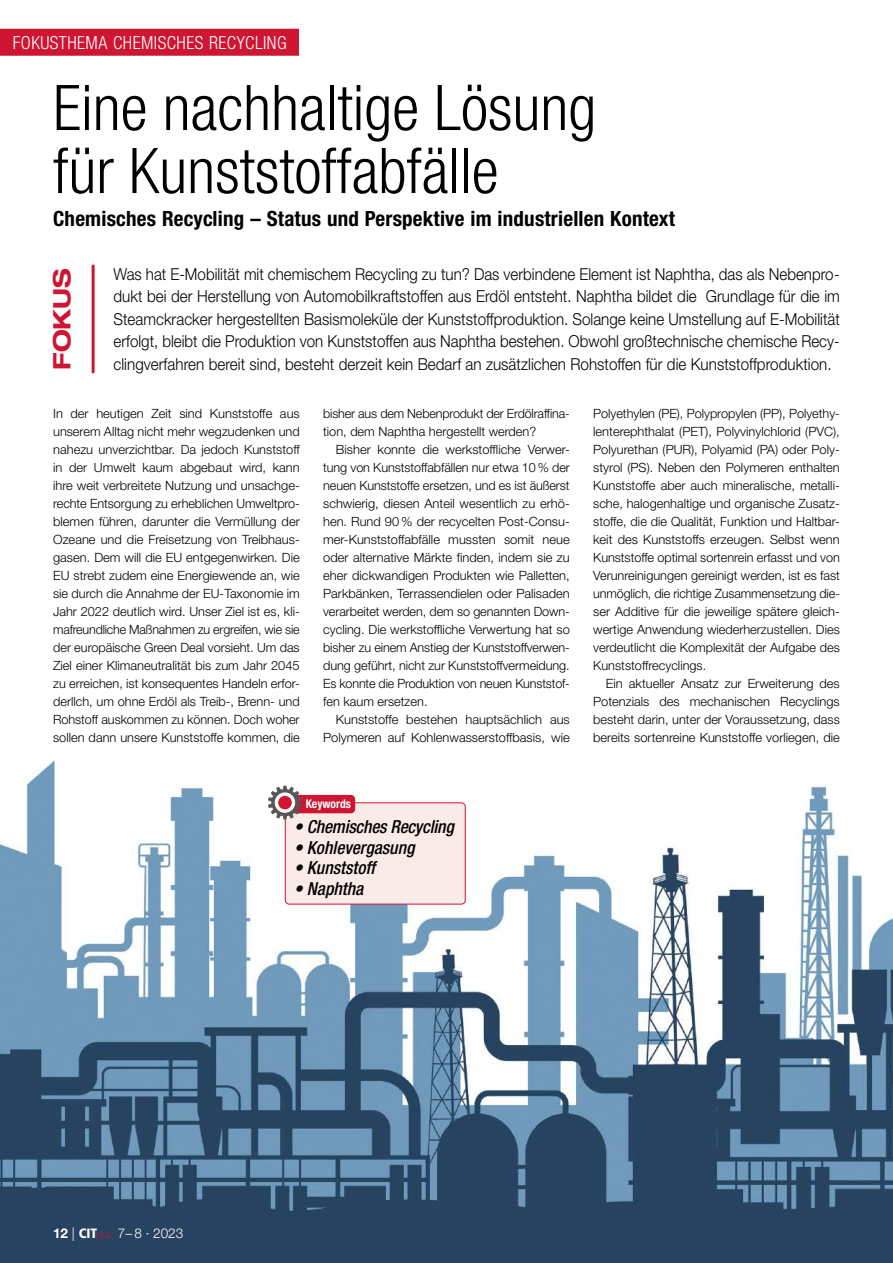
<style>
.page{position:relative;width:893px;height:1263px;background:#fff}
.page>*{position:absolute;margin:0;border:0;box-sizing:border-box;transform-origin:0 0}
.t1{font:300 condensed 63px/63px "Helvetica Neue LT Std";color:#000}
.t2{font:700 expanded 24.15px "Helvetica Neue LT Std";color:#ce1531}
.t3{font:700 condensed 21px "Helvetica Neue LT Std";letter-spacing:.01em;color:#000}
.t4{font:italic 500 condensed 18px "Helvetica Neue LT Std";color:#000}
.t5{font:300 condensed 18px "Helvetica Neue LT Std";letter-spacing:.025em;color:#fff}
.t6{font:300 16.5px/22.5px "Helvetica Neue LT Std";letter-spacing:.005em;color:#000;text-align:justify;scale:.92 1}
.t7{font:300 13.5px "Helvetica Neue LT Std";color:#fff}
.t8{font:300 12.75px/18px "Helvetica Neue LT Std";color:#000;text-align:justify}
.t9{font:700 condensed 12px "Helvetica Neue LT Std";color:#fff;scale:.96 1}
.s1{font-weight:700}
.s2{font-family:"Frutiger LT Std";font-weight:900;font-stretch:condensed}
.s3{font-weight:100;font-size:10.65px;color:#ce1531}
</style>
<div class="page">
<img style="left:0;top:760px;width:893px;height:503px">
<hr style="left:92px;top:266px;width:3px;height:106px;background:#ce1531">
<div style="left:285px;top:803px;width:180px;height:101px;background:#fbebe8;border-radius:4px"></div>
<div style="left:285px;top:802px;width:181px;height:102px;border:1px solid #ce1531;border-radius:4px"></div>
<div style="left:284px;top:795px;width:71px;height:18px;background:#ce1531;border-radius:4px"></div>
<svg style="left:268px;top:786px;width:34px;height:34px"></svg>
<div style="left:278px;top:796px;width:14px;height:13px;background:#ce1531;border-radius:50%"></div>
<div style="left:0;top:29px;width:299px;height:27px;background:#ce1531"></div>
<h3 class="t5" style="left:13px;top:32px;width:275px">Fokusthema Chemisches Recycling</h3>
<h1 class="t1" style="left:53px;top:76px;width:545px">Eine nachhaltige Lösung für Kunststoffabfälle</h1>
<h3 class="t3" style="left:53px;top:205px;width:623px">Chemisches Recycling – Status und Perspektive im industriellen Kontext</h3>
<h2 class="t2" style="left:47px;top:370px;width:103px;rotate:-90deg">FOKUS</h2>
<p class="t6" style="left:114px;top:262px;width:791px">Was hat E-Mobilität mit chemischem Recycling zu tun? Das verbindene Element ist Naphtha, das als Nebenpro&shy;dukt bei der Herstellung von Automobilkraftstoffen aus Erdöl entsteht. Naphtha bildet die Grundlage für die im Steamckracker hergestellten Basismoleküle der Kunststoffproduktion. Solange keine Umstellung auf E-Mobilität erfolgt, bleibt die Produktion von Kunststoffen aus Naphtha bestehen. Obwohl großtechnische chemische Recy&shy;clingverfahren bereit sind, besteht derzeit kein Bedarf an zusätzlichen Rohstoffen für die Kunststoffproduktion.</p>
<p class="t8" style="left:53px;top:404px;width:248px">In der heutigen Zeit sind Kunststoffe aus unserem Alltag nicht mehr wegzudenken und nahezu unverzichtbar. Da jedoch Kunststoff in der Umwelt kaum abgebaut wird, kann ihre weit verbreitete Nutzung und unsachge&shy;rechte Entsorgung zu erheblichen Umweltpro&shy;blemen führen, darunter die Vermüllung der Ozeane und die Freisetzung von Treibhaus&shy;gasen. Dem will die EU entgegenwirken. Die EU strebt zudem eine Energiewende an, wie sie durch die Annahme der EU-Taxonomie im Jahr 2022 deutlich wird. Unser Ziel ist es, kli&shy;mafreundliche Maßnahmen zu ergreifen, wie sie der europäische Green Deal vorsieht. Um das Ziel einer Klimaneutralität bis zum Jahr 2045 zu erreichen, ist konsequentes Handeln erfor&shy;derllch, um ohne Erdöl als Treib-, Brenn- und Rohstoff auskommen zu können. Doch woher sollen dann unsere Kunststoffe kommen, die</p>
<p class="t8" style="left:323px;top:404px;width:248px">bisher aus dem Nebenprodukt der Erdölraffina&shy;tion, dem Naphtha hergestellt werden?</p>
<p class="t8" style="left:323px;top:440px;width:248px;text-indent:13px">Bisher konnte die werkstoffliche Verwer&shy;tung von Kunststoffabfällen nur etwa 10 % der neuen Kunststoffe ersetzen, und es ist äußerst schwierig, diesen Anteil wesentlich zu erhö&shy;hen. Rund 90 % der recycelten Post-Consu&shy;mer-Kunststoffabfälle mussten somit neue oder alternative Märkte finden, indem sie zu eher dickwandigen Produkten wie Palletten, Parkbänken, Terrassendielen oder Palisaden verarbeitet werden, dem so genannten Down&shy;cycling. Die werkstoffliche Verwertung hat so bisher zu einem Anstieg der Kunststoffverwen&shy;dung geführt, nicht zur Kunststoffvermeidung.<br>Es konnte die Produktion von neuen Kunststof&shy;fen kaum ersetzen.</p>
<p class="t8" style="left:323px;top:710px;width:248px;text-align:right">Kunststoffe bestehen hauptsächlich aus<br>Polymeren auf Kohlenwasserstoffbasis, wie</p>
<p class="t9" style="left:306px;top:797px;width:49px">Keywords</p>
<h3 class="t4" style="left:294px;top:816px;width:161px">• Chemisches Recycling</h3>
<h3 class="t4" style="left:294px;top:837px;width:122px">• Kohlevergasung</h3>
<h3 class="t4" style="left:294px;top:857px;width:82px">• Kunststoff</h3>
<h3 class="t4" style="left:294px;top:878px;width:71px">• Naphtha</h3>
<p class="t8" style="left:593px;top:404px;width:248px;text-align:left">Polyethylen (PE), Polypropylen (PP), Polyethy&shy;lenterephthalat (PET), Polyvinylchlorid (PVC), Polyurethan (PUR), Polyamid (PA) oder Poly&shy;styrol (PS). Neben den Polymeren enthalten Kunststoffe aber auch mineralische, metalli&shy;sche, halogenhaltige und organische Zusatz&shy;stoffe, die die Qualität, Funktion und Haltbar&shy;keit des Kunststoffs erzeugen. Selbst wenn Kunststoffe optimal sortenrein erfasst und von Verunreinigungen gereinigt werden, ist es fast unmöglich, die richtige Zusammensetzung die&shy;ser Additive für die jeweilige spätere gleich&shy;wertige Anwendung wiederherzustellen. Dies verdeutlicht die Komplexität der Aufgabe des Kunststoffrecyclings.</p>
<p class="t8" style="left:593px;top:674px;width:248px;text-indent:13px">Ein aktueller Ansatz zur Erweiterung des Potenzials des mechanischen Recyclings besteht darin, unter der Voraussetzung, dass bereits sortenreine Kunststoffe vorliegen, die</p>
<p class="t7" style="left:53px;top:1224px;width:132px"><span class="s1">12</span> | <span class="s2">CIT</span><span class="s3">plus</span> 7– 8 · 2023</p>
</div>
